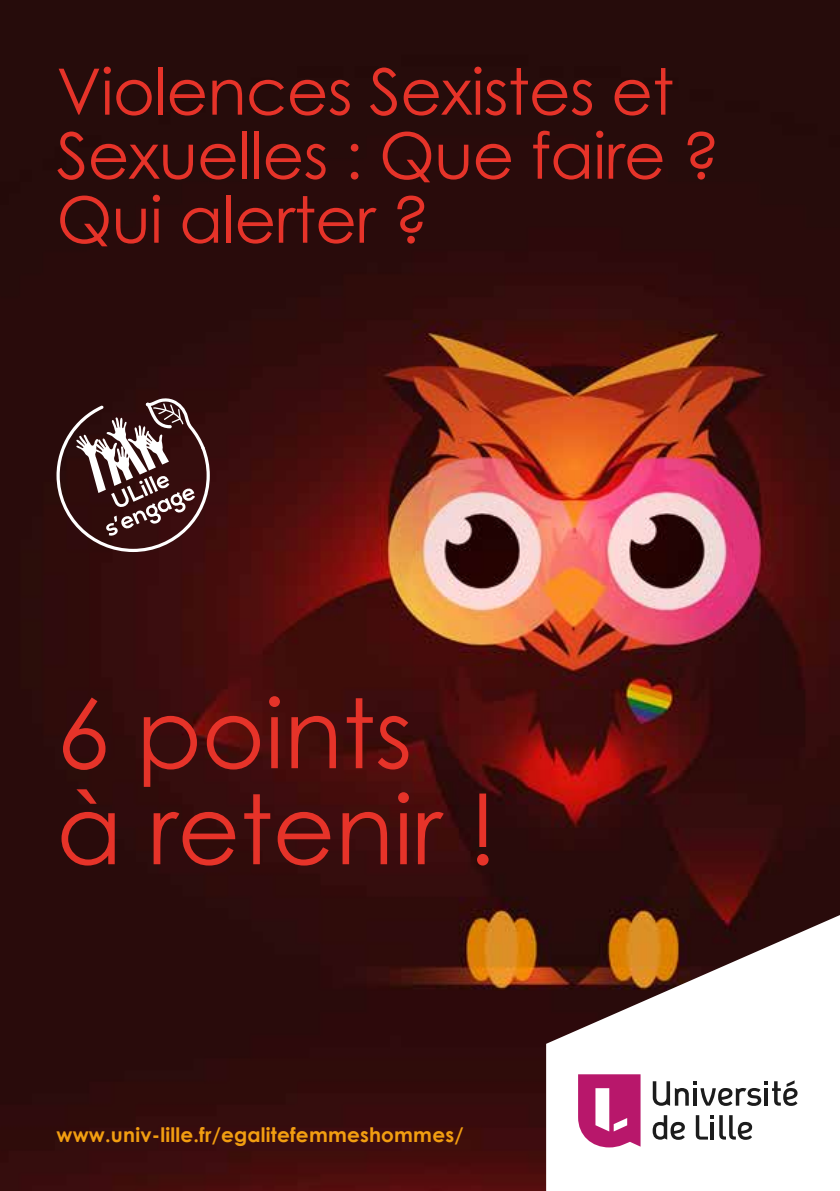
<style>
.page{position:relative;width:840px;height:1191px;background:#fff}
.page>*{position:absolute;margin:0;border:0;box-sizing:border-box;transform-origin:0 0}
.t1{font:96px/96px "Century Gothic";color:#e63329}
.t2{font:64px/64px "Century Gothic";letter-spacing:-.01em;color:#e63329}
.t3{font:700 20px "Century Gothic";letter-spacing:.01em;color:#f29e11}
</style>
<div class="page">
<img style="left:0;top:0;width:839px;height:1191px">
<svg style="left:546px;top:915px;width:293px;height:276px"></svg>
<svg style="left:577px;top:1074px;width:63px;height:73px"></svg>
<svg style="left:652px;top:1115px;width:32px;height:24px"></svg>
<svg style="left:695px;top:1115px;width:56px;height:24px"></svg>
<svg style="left:652px;top:1080px;width:145px;height:26px"></svg>
<svg style="left:56px;top:398px;width:154px;height:154px"></svg>
<p class="t2" style="left:56px;top:59px;width:664px">Violences Sexistes et<br>Sexuelles : Que faire ?<br>Qui alerter ?</p>
<h1 class="t1" style="left:56px;top:684px;width:441px">6 points à retenir !</h1>
<p class="t3" style="left:56px;top:1119px;width:408px">www.univ-lille.fr/egalitefemmeshommes/</p>
</div>
